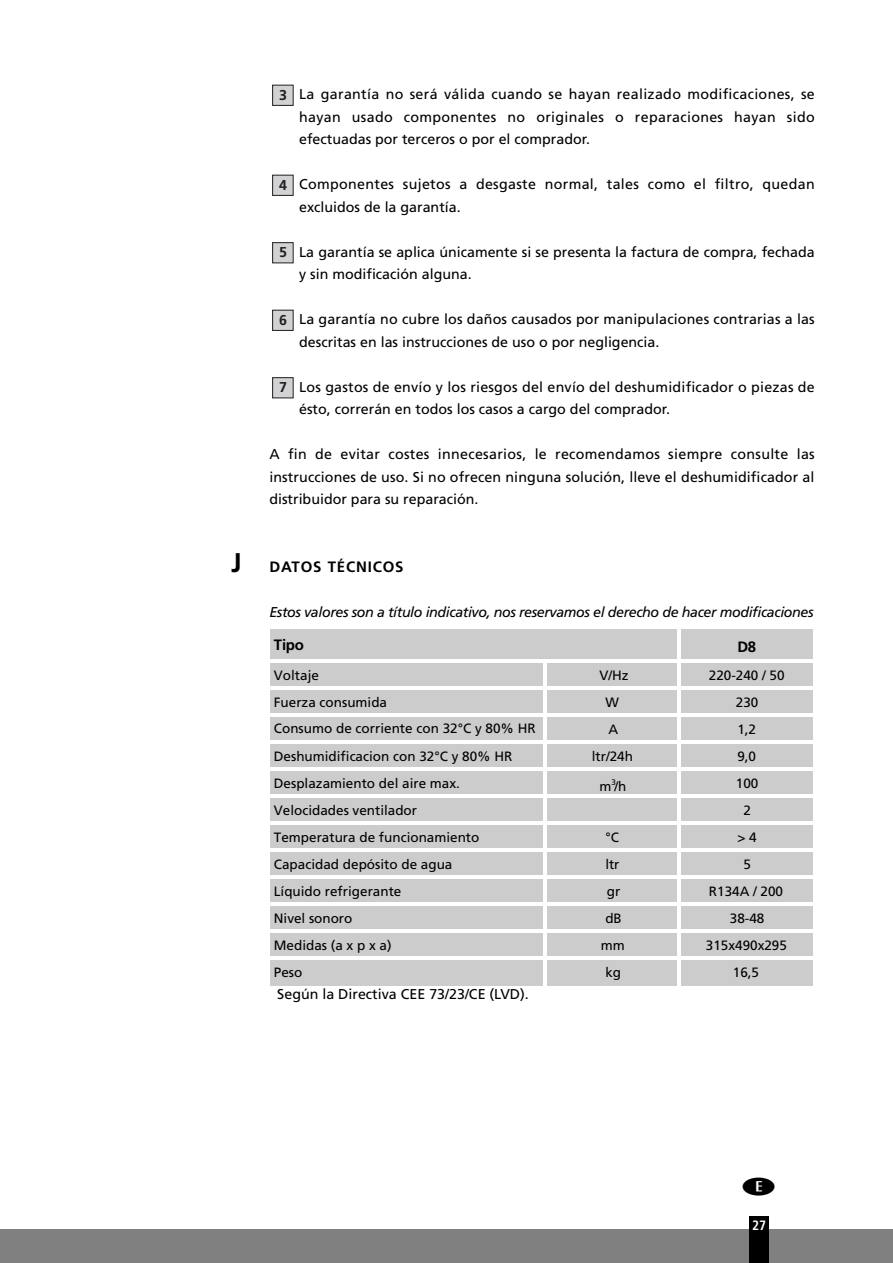
<style>
.page{position:relative;width:893px;height:1263px;background:#fff}
.page>*{position:absolute;margin:0;border:0;box-sizing:border-box;transform-origin:0 0}
.t1{font:700 15px "Frutiger";letter-spacing:.055em;color:#000}
.t2{font:14.25px/22.5px "Frutiger";color:#000}
.t3{font:14.25px/22.5px "Frutiger";letter-spacing:.02em;color:#000}
.t4{font:italic 14.25px "Frutiger";letter-spacing:-.03em;color:#000}
.t5{font:700 14.25px "Frutiger";color:#231f20}
.t6{font:13.5px "Frutiger";color:#000}
.t7{font:700 condensed 13.5px "Frutiger";color:#fff}
.s1{font-size:27px}
</style>
<div class="page">
<div style="left:0;top:1229px;width:893px;height:34px;background:#808080"></div>
<div style="left:749px;top:1216px;width:20px;height:47px;background:#000"></div>
<div style="left:271px;top:629px;width:542px;height:357px;background:#ccc"></div>
<hr style="left:677px;top:629px;width:3px;height:357px;background:#fff">
<hr style="left:544px;top:662px;width:3px;height:324px;background:#fff">
<hr style="left:271px;top:659px;width:543px;height:3px;background:#fff">
<hr style="left:271px;top:686px;width:543px;height:3px;background:#fff">
<hr style="left:271px;top:713px;width:543px;height:3px;background:#fff">
<hr style="left:271px;top:740px;width:543px;height:3px;background:#fff">
<hr style="left:271px;top:767px;width:543px;height:3px;background:#fff">
<hr style="left:271px;top:794px;width:543px;height:3px;background:#fff">
<hr style="left:271px;top:821px;width:543px;height:3px;background:#fff">
<hr style="left:271px;top:848px;width:543px;height:3px;background:#fff">
<hr style="left:271px;top:875px;width:543px;height:3px;background:#fff">
<hr style="left:271px;top:902px;width:543px;height:3px;background:#fff">
<hr style="left:271px;top:929px;width:543px;height:3px;background:#fff">
<hr style="left:271px;top:956px;width:543px;height:3px;background:#fff">
<div style="left:273px;top:378px;width:20px;height:20px;background:#d1d2d4"></div>
<div style="left:272px;top:377px;width:22px;height:21px;border:1px solid #231f20"></div>
<div style="left:273px;top:310px;width:20px;height:20px;background:#d1d2d4"></div>
<div style="left:272px;top:310px;width:22px;height:21px;border:1px solid #231f20"></div>
<div style="left:273px;top:243px;width:20px;height:20px;background:#d1d2d4"></div>
<div style="left:272px;top:242px;width:22px;height:21px;border:1px solid #231f20"></div>
<div style="left:273px;top:175px;width:20px;height:20px;background:#d1d2d4"></div>
<div style="left:272px;top:175px;width:22px;height:21px;border:1px solid #231f20"></div>
<div style="left:273px;top:85px;width:20px;height:20px;background:#d1d2d4"></div>
<div style="left:272px;top:85px;width:22px;height:21px;border:1px solid #231f20"></div>
<p class="t2" style="left:299px;top:84px;width:517px;text-align:justify">La garantía no será válida cuando se hayan realizado modificaciones, se hayan usado componentes no originales o reparaciones hayan sido efectuadas por terceros o por el comprador.</p>
<p class="t3" style="left:299px;top:174px;width:517px">Componentes sujetos a desgaste normal, tales como el filtro, quedan excluidos de la garantía.</p>
<p class="t2" style="left:299px;top:241px;width:517px">La garantía se aplica únicamente si se presenta la factura de compra, fechada y sin modificación alguna.</p>
<p class="t2" style="left:299px;top:309px;width:517px">La garantía no cubre los daños causados por manipulaciones contrarias a las descritas en las instrucciones de uso o por negligencia.</p>
<p class="t2" style="left:299px;top:376px;width:517px">Los gastos de envío y los riesgos del envío del deshumidificador o piezas de ésto, correrán en todos los casos a cargo del comprador.</p>
<p class="t2" style="left:269px;top:444px;width:547px;text-align:justify">A fin de evitar costes innecesarios, le recomendamos siempre consulte las instrucciones de uso. Si no ofrecen ninguna solución, lleve el deshumidificador al distribuidor para su reparación.</p>
<p class="t5" style="left:279px;top:89px;width:9px">3</p>
<p class="t5" style="left:279px;top:179px;width:9px">4</p>
<p class="t5" style="left:279px;top:247px;width:9px">5</p>
<p class="t5" style="left:279px;top:314px;width:9px">6</p>
<p class="t5" style="left:279px;top:382px;width:9px">7</p>
<p class="t1" style="left:231px;top:560px;width:174px"><span class="s1">J</span> DATOS TÉCNICOS</p>
<p class="t4" style="left:269px;top:606px;width:546px">Estos valores son a título indicativo, nos reservamos el derecho de hacer modificaciones</p>
<p class="t1" style="left:274px;top:639px;width:32px">Tipo</p>
<p class="t1" style="left:737px;top:640px;width:20px">D8</p>
<p class="t6" style="left:274px;top:670px;width:47px">Voltaje</p>
<p class="t6" style="left:599px;top:670px;width:31px">V/Hz</p>
<p class="t6" style="left:709px;top:670px;width:77px">220-240 / 50</p>
<p class="t6" style="left:274px;top:697px;width:115px">Fuerza consumida</p>
<p class="t6" style="left:605px;top:697px;width:15px">W</p>
<p class="t6" style="left:736px;top:697px;width:24px">230</p>
<p class="t6" style="left:274px;top:723px;width:263px">Consumo de corriente con 32°C y 80% HR</p>
<p class="t6" style="left:608px;top:724px;width:11px">A</p>
<p class="t6" style="left:737px;top:724px;width:20px">1,2</p>
<p class="t6" style="left:274px;top:751px;width:240px">Deshumidificacion con 32°C y 80% HR</p>
<p class="t6" style="left:592px;top:751px;width:43px">ltr/24h</p>
<p class="t6" style="left:737px;top:751px;width:20px">9,0</p>
<p class="t6" style="left:274px;top:778px;width:188px">Desplazamiento del aire max.</p>
<p class="t6" style="left:599px;top:781px;width:29px">m<sup>3</sup>/h</p>
<p class="t6" style="left:736px;top:778px;width:24px">100</p>
<p class="t6" style="left:274px;top:805px;width:145px">Velocidades ventilador</p>
<p class="t6" style="left:743px;top:805px;width:9px">2</p>
<p class="t6" style="left:274px;top:832px;width:207px">Temperatura de funcionamiento</p>
<p class="t6" style="left:605px;top:832px;width:15px">°C</p>
<p class="t6" style="left:737px;top:832px;width:21px">&gt; 4</p>
<p class="t6" style="left:274px;top:859px;width:180px">Capacidad depósito de agua</p>
<p class="t6" style="left:605px;top:859px;width:16px">ltr</p>
<p class="t6" style="left:743px;top:859px;width:9px">5</p>
<p class="t6" style="left:274px;top:886px;width:129px">Líquido refrigerante</p>
<p class="t6" style="left:607px;top:886px;width:15px">gr</p>
<p class="t6" style="left:709px;top:886px;width:76px">R134A / 200</p>
<p class="t6" style="left:274px;top:913px;width:80px">Nivel sonoro</p>
<p class="t6" style="left:605px;top:913px;width:18px">dB</p>
<p class="t6" style="left:730px;top:913px;width:36px">38-48</p>
<p class="t6" style="left:274px;top:940px;width:119px">Medidas (a x p x a)</p>
<p class="t6" style="left:601px;top:940px;width:26px">mm</p>
<p class="t6" style="left:706px;top:940px;width:83px">315x490x295</p>
<p class="t6" style="left:274px;top:967px;width:30px">Peso</p>
<p class="t6" style="left:605px;top:967px;width:17px">kg</p>
<p class="t6" style="left:733px;top:967px;width:28px">16,5</p>
<p class="t2" style="left:277px;top:984px;width:253px">Según la Directiva CEE 73/23/CE (LVD).</p>
<p class="t7" style="left:752px;top:1219px;width:16px">27</p>
</div>
